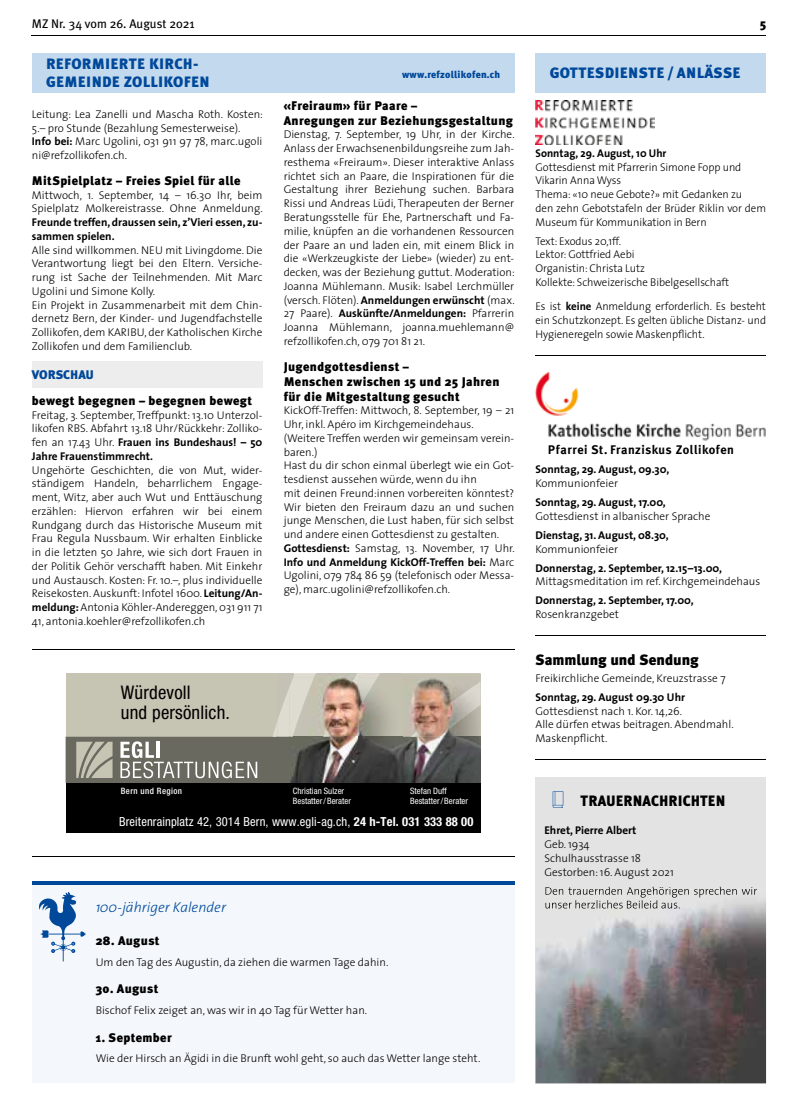
<style>
.page{position:relative;width:798px;height:1117px;background:#fff}
.page>*{position:absolute;margin:0;border:0;box-sizing:border-box;transform-origin:0 0}
.t1{font:condensed 18.75px/20px "Helvetica Neue";letter-spacing:.01em;color:#000}
.t2{font:900 15px/18px "Meta Plus";letter-spacing:.02em;color:#00489a}
.t3{font:900 15px "Meta Plus";letter-spacing:-.005em;color:#000}
.t4{font:900 15px "Meta Plus";letter-spacing:-.005em;color:#000;scale:.95 1}
.t5{font:italic 300 14.38px "The Sans";color:#00489a}
.t6{font:900 12.5px/15px "Meta Plus";letter-spacing:.03em;color:#000}
.t7{font:condensed 12.5px "Helvetica Neue";letter-spacing:.01em;color:#fff}
.t8{font:700 12.5px "Meta Plus";letter-spacing:.04em;color:#000}
.t9{font:12.5px "Meta Plus";color:#000}
.t10{font:900 12.5px "Meta Plus";color:#00489a}
.t11{font:300 11.25px/13.8px "The Sans";color:#000}
.t12{font:700 11.25px/13.8px "The Sans";color:#000}
.t13{font:900 10px "Meta Plus";letter-spacing:.02em;color:#00489a}
.t14{font:condensed 8.75px/10.5px "Helvetica Neue";color:#fff}
.t15{font:500 condensed 8.75px "Helvetica Neue";letter-spacing:.045em;color:#fff}
.s1{font-weight:700}
</style>
<div class="page">
<hr style="left:32px;top:35px;width:733px;height:1px;background:#000">
<div style="left:535px;top:777px;width:230px;height:305px;background:#e3e3e3"></div>
<svg style="left:552px;top:791px;width:11px;height:16px"></svg>
<img style="left:535px;top:889px;width:230px;height:193px">
<img style="left:545px;top:888px;width:211px;height:9px">
<img style="left:545px;top:900px;width:134px;height:8px">
<hr style="left:535px;top:759px;width:230px;height:1px;background:#000">
<img style="left:544px;top:100px;width:110px;height:44px">
<img style="left:535px;top:100px;width:9px;height:44px">
<div style="left:535px;top:53px;width:230px;height:39px;background:#c3daee"></div>
<img style="left:535px;top:373px;width:230px;height:68px">
<div style="left:32px;top:53px;width:482px;height:39px;background:#c3daee"></div>
<hr style="left:535px;top:355px;width:230px;height:1px;background:#000">
<div style="left:32px;top:361px;width:230px;height:26px;background:#ededed"></div>
<hr style="left:535px;top:635px;width:230px;height:1px;background:#000">
<hr style="left:32px;top:648px;width:482px;height:1px;background:#000">
<hr style="left:32px;top:856px;width:482px;height:1px;background:#000">
<div style="left:66px;top:673px;width:414px;height:109px;background:#c6c4b3"></div>
<img style="left:439px;top:679px;width:41px;height:103px">
<img style="left:439px;top:681px;width:41px;height:55px">
<img style="left:402px;top:678px;width:37px;height:104px">
<img style="left:410px;top:711px;width:29px;height:25px">
<img style="left:277px;top:673px;width:39px;height:48px">
<img style="left:358px;top:673px;width:22px;height:4px">
<img style="left:289px;top:677px;width:69px;height:105px">
<img style="left:323px;top:677px;width:69px;height:59px">
<img style="left:289px;top:677px;width:25px;height:59px">
<img style="left:358px;top:736px;width:44px;height:46px">
<img style="left:358px;top:677px;width:19px;height:32px">
<div style="left:66px;top:782px;width:414px;height:50px;background:#000"></div>
<svg style="left:66px;top:721px;width:223px;height:61px"></svg>
<div style="left:32px;top:884px;width:482px;height:198px;background:#f4f8fc"></div>
<svg style="left:39px;top:891px;width:47px;height:70px"></svg>
<svg style="left:32px;top:881px;width:482px;height:3px"></svg>
<p class="t9" style="left:32px;top:16px;width:164px">MZ Nr. 34 vom 26. August 2021</p>
<p class="t6" style="left:759px;top:16px;width:7px">5</p>
<h2 class="t2" style="left:46px;top:55px;width:165px">REFORMIERTE KIRCH-<br>GEMEINDE ZOLLIKOFEN</h2>
<p class="t11" style="left:32px;top:107px;width:232px">Leitung: Lea Zanelli und Mascha Roth. Kosten:<br>5.– pro Stunde (Bezahlung Semesterweise).<br><span class="s1">Info bei:</span> Marc Ugolini, 031 911 97 78, marc.ugoli ni@refzollikofen.ch.</p>
<p class="t6" style="left:32px;top:173px;width:210px">MitSpielplatz – Freies Spiel für alle</p>
<p class="t11" style="left:32px;top:187px;width:232px">Mittwoch, 1. September, 14 – 16.30 Ihr, beim<br>Spielplatz Molkereistrasse. Ohne Anmeldung.</p>
<p class="t12" style="left:32px;top:215px;width:232px">Freunde treffen, draussen sein, z’Vieri essen, zu&shy;sammen spielen.</p>
<p class="t11" style="left:32px;top:242px;width:232px">Alle sind willkommen. NEU mit Livingdome. Die Verantwortung liegt bei den Eltern. Versiche&shy;rung ist Sache der Teilnehmenden. Mit Marc Ugolini und Simone Kolly.<br>Ein Projekt in Zusammenarbeit mit dem Chin&shy;dernetz Bern, der Kinder- und Jugendfachstelle Zollikofen, dem KARIBU, der Katholischen Kirche Zollikofen und dem Familienclub.</p>
<p class="t10" style="left:32px;top:367px;width:64px">VORSCHAU</p>
<p class="t6" style="left:32px;top:393px;width:222px">bewegt begegnen – begegnen bewegt</p>
<p class="t11" style="left:32px;top:407px;width:232px;text-align:justify">Freitag, 3. September, Treffpunkt: 13.10 Unterzol&shy;likofen RBS. Abfahrt 13.18 Uhr/Rückkehr: Zolliko&shy;fen an 17.43 Uhr. <span class="s1">Frauen ins Bundeshaus! – 50<br>Jahre Frauenstimmrecht.</span></p>
<p class="t11" style="left:32px;top:462px;width:232px;text-align:justify">Ungehörte Geschichten, die von Mut, wider&shy;ständigem Handeln, beharrlichem Engage&shy;ment, Witz, aber auch Wut und Enttäuschung erzählen: Hiervon erfahren wir bei einem Rundgang durch das Historische Museum mit Frau Regula Nussbaum. Wir erhalten Einblicke in die letzten 50 Jahre, wie sich dort Frauen in der Politik Gehör verschafft haben. Mit Einkehr und Austausch. Kosten: Fr. 10.–, plus individuelle Reisekosten. Auskunft: Infotel 1600. <span class="s1">Leitung/An&shy;meldung:</span> Antonia Köhler-Andereggen, 031 911 71<br>41, antonia.koehler@refzollikofen.ch</p>
<p class="t13" style="left:402px;top:69px;width:99px">www.refzollikofen.ch</p>
<p class="t6" style="left:283px;top:98px;width:230px">«Freiraum» für Paare –<br>Anregungen zur Beziehungsgestaltung</p>
<p class="t11" style="left:283px;top:127px;width:232px;text-align:justify">Dienstag, 7. September, 19 Uhr, in der Kirche.<br>Anlass der Erwachsenenbildungsreihe zum Jah&shy;resthema «Freiraum». Dieser interaktive Anlass richtet sich an Paare, die Inspirationen für die Gestaltung ihrer Beziehung suchen. Barbara Rissi und Andreas Lüdi, Therapeuten der Berner Beratungsstelle für Ehe, Partnerschaft und Fa&shy;milie, knüpfen an die vorhandenen Ressourcen der Paare an und laden ein, mit einem Blick in die «Werkzeugkiste der Liebe» (wieder) zu ent&shy;decken, was der Beziehung guttut. Moderation:<br>Joanna Mühlemann. Musik: Isabel Lerchmüller (versch. Flöten). <span class="s1">Anmeldungen erwünscht</span> (max.<br>27 Paare). <span class="s1">Auskünfte/Anmeldungen:</span> Pfarrerin Joanna Mühlemann, joanna.muehlemann@ refzollikofen.ch, 079 701 81 21.</p>
<p class="t6" style="left:283px;top:358px;width:217px">Jugendgottesdienst –<br>Menschen zwischen 15 und 25 Jahren für die Mitgestaltung gesucht</p>
<p class="t11" style="left:283px;top:403px;width:232px">KickOff-Treffen: Mittwoch, 8. September, 19 – 21<br>Uhr, inkl. Apéro im Kirchgemeindehaus. (Weitere Treffen werden wir gemeinsam verein&shy;baren.)<br>Hast du dir schon einmal überlegt wie ein Got&shy;tesdienst aussehen würde, wenn du ihn<br>mit deinen Freund:innen vorbereiten könntest?<br>Wir bieten den Freiraum dazu an und suchen junge Menschen, die Lust haben, für sich selbst und andere einen Gottesdienst zu gestalten.<br><span class="s1">Gottesdienst:</span> Samstag, 13. November, 17 Uhr.<br><span class="s1">Info und Anmeldung KickOff-Treffen bei:</span> Marc Ugolini, 079 784 86 59 (telefonisch oder Messa&shy;ge), marc.ugolini@refzollikofen.ch.</p>
<h1 class="t1" style="left:121px;top:682px;width:111px">Würdevoll<br>und persönlich.</h1>
<p class="t15" style="left:121px;top:785px;width:63px">Bern und Region</p>
<p class="t14" style="left:293px;top:785px;width:59px">Christian Sulzer<br>Bestatter/Berater</p>
<p class="t14" style="left:410px;top:785px;width:59px">Stefan Duff<br>Bestatter/Berater</p>
<p class="t7" style="left:119px;top:813px;width:355px">Breitenrainplatz 42, 3014 Bern, www.egli-ag.ch, <span class="s1">24 h-Tel. 031 333 88 00</span></p>
<p class="t5" style="left:96px;top:895px;width:132px">100-jähriger Kalender</p>
<p class="t6" style="left:96px;top:932px;width:65px">28. August</p>
<p class="t11" style="left:96px;top:954px;width:294px">Um den Tag des Augustin, da ziehen die warmen Tage dahin.</p>
<p class="t6" style="left:96px;top:981px;width:64px">30. August</p>
<p class="t11" style="left:96px;top:1002px;width:273px">Bischof Felix zeiget an, was wir in 40 Tag für Wetter han.</p>
<p class="t6" style="left:96px;top:1029px;width:78px">1. September</p>
<p class="t11" style="left:96px;top:1051px;width:386px">Wie der Hirsch an Ägidi in die Brunft wohl geht, so auch das Wetter lange steht.</p>
<h2 class="t2" style="left:549px;top:64px;width:192px">GOTTESDIENSTE / ANLÄSSE</h2>
<p class="t12" style="left:535px;top:146px;width:132px">Sonntag, 29. August, 10 Uhr</p>
<p class="t11" style="left:535px;top:159px;width:232px">Gottesdienst mit Pfarrerin Simone Fopp und Vikarin Anna Wyss<br>Thema: «10 neue Gebote?» mit Gedanken zu<br>den zehn Gebotstafeln der Brüder Riklin vor dem Museum für Kommunikation in Bern</p>
<p class="t11" style="left:535px;top:233px;width:195px">Text: Exodus 20,1ff.<br>Lektor: Gottfried Aebi<br>Organistin: Christa Lutz<br>Kollekte: Schweizerische Bibelgesellschaft</p>
<p class="t11" style="left:535px;top:299px;width:232px;text-align:justify">Es ist <span class="s1">keine</span> Anmeldung erforderlich. Es besteht ein Schutzkonzept. Es gelten übliche Distanz- und Hygieneregeln sowie Maskenpflicht.</p>
<p class="t8" style="left:547px;top:442px;width:187px">Pfarrei St. Franziskus Zollikofen</p>
<p class="t12" style="left:535px;top:462px;width:135px">Sonntag, 29. August, 09.30,</p>
<p class="t11" style="left:535px;top:475px;width:84px">Kommunionfeier</p>
<p class="t12" style="left:535px;top:495px;width:132px">Sonntag, 29. August, 17.00,</p>
<p class="t11" style="left:535px;top:508px;width:176px">Gottesdienst in albanischer Sprache</p>
<p class="t12" style="left:535px;top:527px;width:135px">Dienstag, 31. August, 08.30,</p>
<p class="t11" style="left:535px;top:541px;width:84px">Kommunionfeier</p>
<p class="t12" style="left:535px;top:560px;width:188px">Donnerstag, 2. September, 12.15–13.00,</p>
<p class="t11" style="left:535px;top:574px;width:226px">Mittagsmeditation im ref. Kirchgemeindehaus</p>
<p class="t12" style="left:535px;top:593px;width:159px">Donnerstag, 2. September, 17.00,</p>
<p class="t11" style="left:535px;top:607px;width:85px">Rosenkranzgebet</p>
<h2 class="t3" style="left:535px;top:650px;width:164px">Sammlung und Sendung</h2>
<p class="t11" style="left:535px;top:670px;width:191px">Freikirchliche Gemeinde, Kreuzstrasse 7</p>
<p class="t12" style="left:535px;top:689px;width:151px">Sonntag, 29. August 09.30 Uhr</p>
<p class="t11" style="left:535px;top:703px;width:199px">Gottesdienst nach 1. Kor. 14,26.<br>Alle dürfen etwas beitragen. Abendmahl.<br>Maskenpflicht.</p>
<h2 class="t4" style="left:580px;top:792px;width:154px">TRAUERNACHRICHTEN</h2>
<p class="t12" style="left:544px;top:823px;width:94px">Ehret, Pierre Albert</p>
<p class="t11" style="left:544px;top:836px;width:131px">Geb. 1934<br>Schulhausstrasse 18<br>Gestorben: 16. August 2021</p>
</div>
